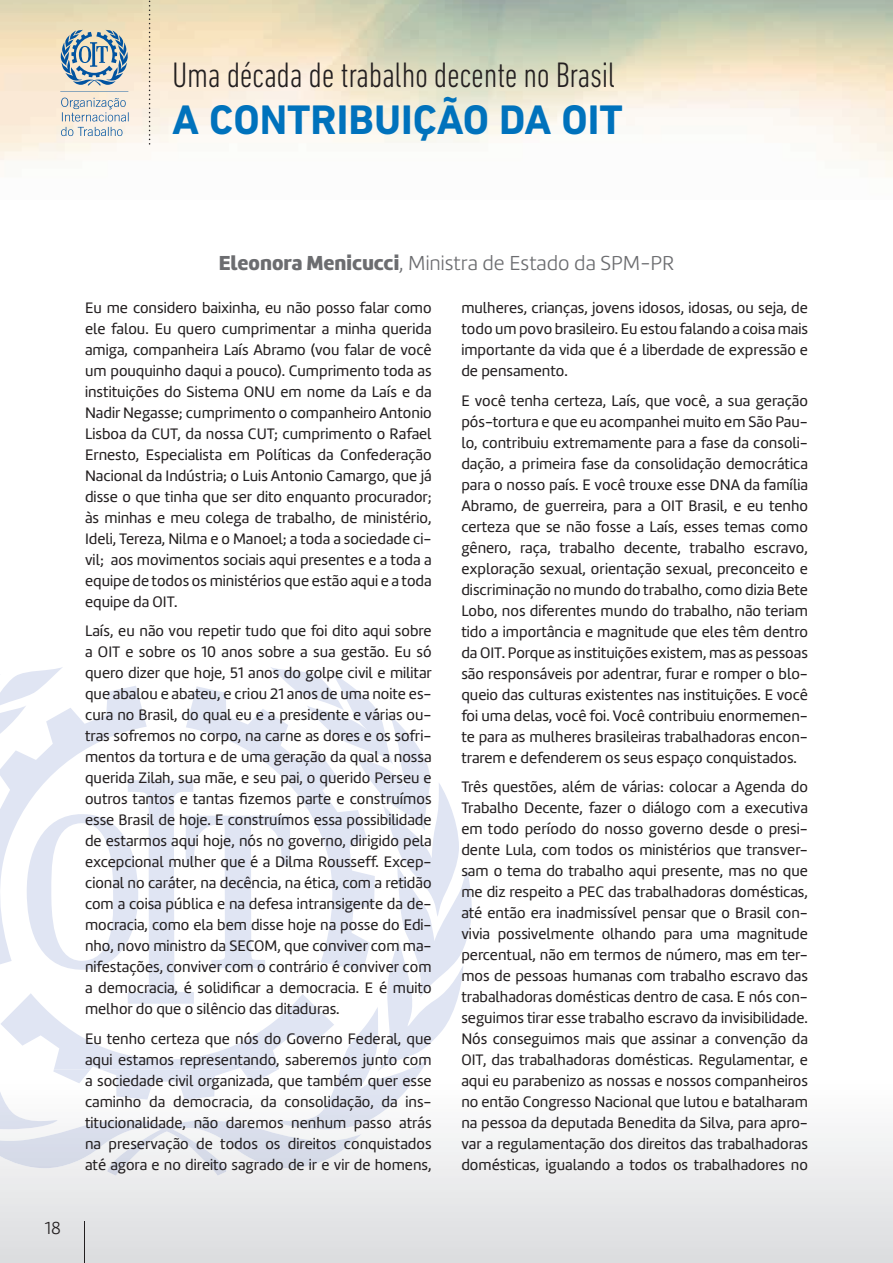
<style>
.page{position:relative;width:893px;height:1263px;background:#fff}
.page>*{position:absolute;margin:0;border:0;box-sizing:border-box;transform-origin:0 0}
.t1{font:700 42px "DIN Next LT Pro";color:#0072bc}
.t2{font:300 condensed 36px "DIN Next LT Pro";letter-spacing:-.01em;color:#231f20}
.t3{font:300 21px "Amelia";color:#6c6d70}
.t4{font:300 18px "Amelia";color:#231f20}
.t5{font:15.75px/21px "Amelia";color:#231f20;text-align:justify}
.s1{font-weight:900}
</style>
<div class="page">
<svg style="left:0;top:1133px;width:893px;height:130px"></svg>
<svg style="left:149px;top:0;width:1px;height:145px"></svg>
<hr style="left:84px;top:1221px;width:1px;height:42px;background:#231f20">
<svg style="left:60px;top:30px;width:69px;height:106px;background:#bdc5c6"></svg>
<svg style="left:0;top:667px;width:472px;height:377px"></svg>
<svg style="left:0;top:993px;width:334px;height:76px"></svg>
<svg style="left:340px;top:1007px;width:89px;height:62px"></svg>
<svg style="left:0;top:1069px;width:422px;height:107px"></svg>
<h2 class="t2" style="left:172px;top:54px;width:445px">Uma década de trabalho decente no Brasil</h2>
<h1 class="t1" style="left:172px;top:95px;width:452px">A CONTRIBUIÇÃO DA OIT</h1>
<p class="t4" style="left:45px;top:1218px;width:18px">18</p>
<h3 class="t3" style="left:219px;top:251px;width:457px"><span class="s1">Eleonora Menicucci</span>, Ministra de Estado da SPM-PR</h3>
<p class="t5" style="left:461px;top:297px;width:348px">mulheres, crianças, jovens idosos, idosas, ou seja, de todo um povo brasileiro. Eu estou falando a coisa mais importante da vida que é a liberdade de expressão e de pensamento.</p>
<p class="t5" style="left:461px;top:390px;width:348px">E você tenha certeza, Laís, que você, a sua geração pós-tortura e que eu acompanhei muito em São Pau&shy;lo, contribuiu extremamente para a fase da consoli&shy;dação, a primeira fase da consolidação democrática para o nosso país. E você trouxe esse DNA da família Abramo, de guerreira, para a OIT Brasil, e eu tenho certeza que se não fosse a Laís, esses temas como gênero, raça, trabalho decente, trabalho escravo, exploração sexual, orientação sexual, preconceito e discriminação no mundo do trabalho, como dizia Bete Lobo, nos diferentes mundo do trabalho, não teriam tido a importância e magnitude que eles têm dentro da OIT. Porque as instituições existem, mas as pessoas são responsáveis por adentrar, furar e romper o blo&shy;queio das culturas existentes nas instituições. E você foi uma delas, você foi. Você contribuiu enormemen&shy;te para as mulheres brasileiras trabalhadoras encon&shy;trarem e defenderem os seus espaço conquistados.</p>
<p class="t5" style="left:461px;top:776px;width:348px">Três questões, além de várias: colocar a Agenda do Trabalho Decente, fazer o diálogo com a executiva em todo período do nosso governo desde o presi&shy;dente Lula, com todos os ministérios que transver&shy;sam o tema do trabalho aqui presente, mas no que me diz respeito a PEC das trabalhadoras domésticas, até então era inadmissível pensar que o Brasil con&shy;vivia possivelmente olhando para uma magnitude percentual, não em termos de número, mas em ter&shy;mos de pessoas humanas com trabalho escravo das trabalhadoras domésticas dentro de casa. E nós con&shy;seguimos tirar esse trabalho escravo da invisibilidade.<br>Nós conseguimos mais que assinar a convenção da OIT, das trabalhadoras domésticas. Regulamentar, e aqui eu parabenizo as nossas e nossos companheiros no então Congresso Nacional que lutou e batalharam na pessoa da deputada Benedita da Silva, para apro&shy;var a regulamentação dos direitos das trabalhadoras domésticas, igualando a todos os trabalhadores no</p>
<p class="t5" style="left:85px;top:297px;width:348px">Eu me considero baixinha, eu não posso falar como ele falou. Eu quero cumprimentar a minha querida amiga, companheira Laís Abramo (vou falar de você um pouquinho daqui a pouco). Cumprimento toda as instituições do Sistema ONU em nome da Laís e da Nadir Negasse; cumprimento o companheiro Antonio Lisboa da CUT, da nossa CUT; cumprimento o Rafael Ernesto, Especialista em Políticas da Confederação Nacional da Indústria; o Luis Antonio Camargo, que já disse o que tinha que ser dito enquanto procurador; às minhas e meu colega de trabalho, de ministério, Ideli, Tereza, Nilma e o Manoel; a toda a sociedade ci&shy;vil; aos movimentos sociais aqui presentes e a toda a equipe de todos os ministérios que estão aqui e a toda equipe da OIT.</p>
<p class="t5" style="left:85px;top:621px;width:348px">Laís, eu não vou repetir tudo que foi dito aqui sobre a OIT e sobre os 10 anos sobre a sua gestão. Eu só quero dizer que hoje, 51 anos do golpe civil e militar que abalou e abateu, e criou 21 anos de uma noite es&shy;cura no Brasil, do qual eu e a presidente e várias ou&shy;tras sofremos no corpo, na carne as dores e os sofri&shy;mentos da tortura e de uma geração da qual a nossa querida Zilah, sua mãe, e seu pai, o querido Perseu e outros tantos e tantas fizemos parte e construímos esse Brasil de hoje. E construímos essa possibilidade de estarmos aqui hoje, nós no governo, dirigido pela excepcional mulher que é a Dilma Rousseff. Excep&shy;cional no caráter, na decência, na ética, com a retidão com a coisa pública e na defesa intransigente da de&shy;mocracia, como ela bem disse hoje na posse do Edi&shy;nho, novo ministro da SECOM, que conviver com ma&shy;nifestações, conviver com o contrário é conviver com a democracia, é solidificar a democracia. E é muito melhor do que o silêncio das ditaduras.</p>
<p class="t5" style="left:85px;top:1028px;width:348px">Eu tenho certeza que nós do Governo Federal, que aqui estamos representando, saberemos junto com a sociedade civil organizada, que também quer esse caminho da democracia, da consolidação, da ins&shy;titucionalidade, não daremos nenhum passo atrás na preservação de todos os direitos conquistados até agora e no direito sagrado de ir e vir de homens,</p>
</div>
